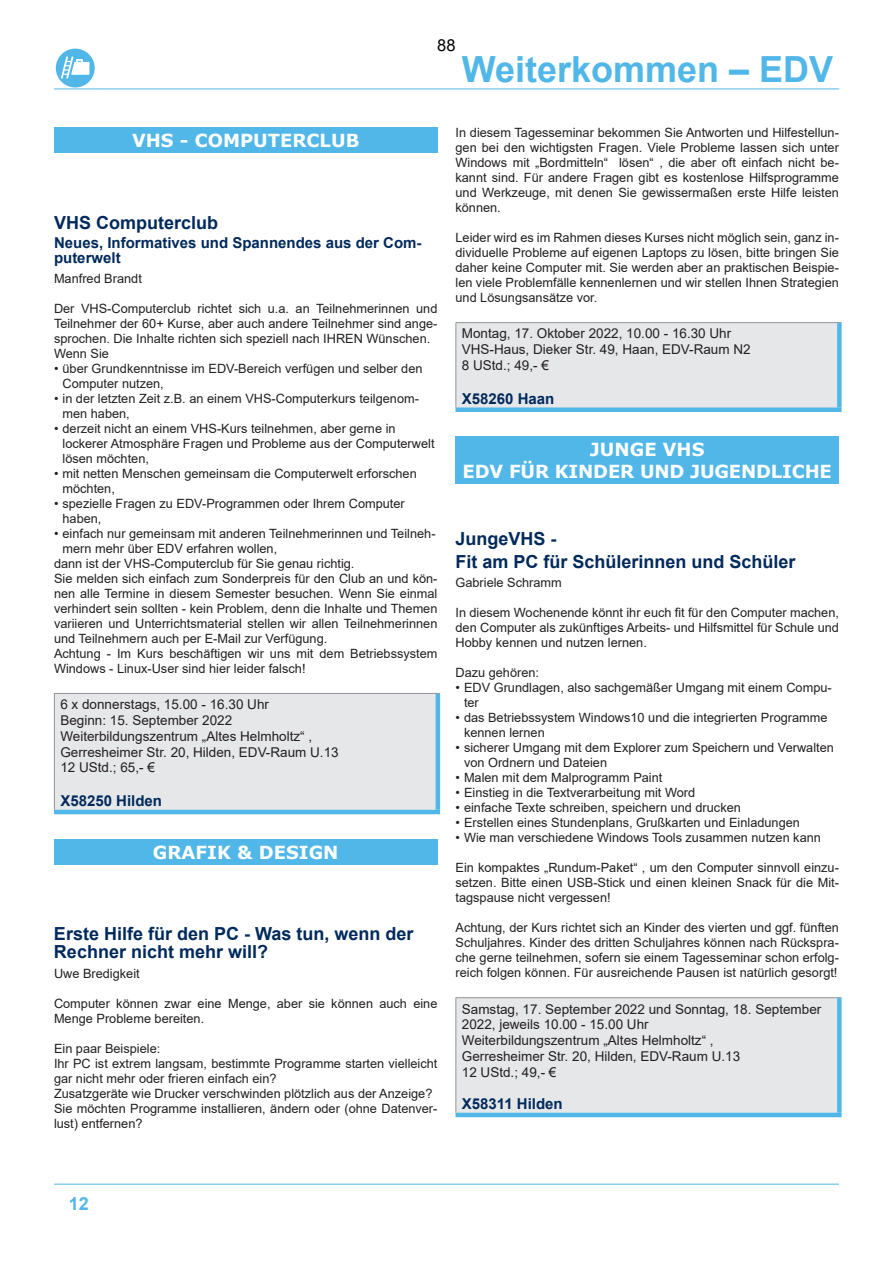
<style>
.page{position:relative;width:893px;height:1263px;background:#fff}
.page>*{position:absolute;margin:0;border:0;box-sizing:border-box;transform-origin:0 0}
.t1{font:700 36px "Arial";color:#50b7e8}
.Titel{font:700 18px/18px "Arial";color:#002a5c}
.Fachbereich{font:700 18px "Verdana";color:#fff}
.t2{font:700 18px "Arial";color:#50b7e8}
.t3{font:16.5px "Arial";color:#000}
.Untertitel{font:700 15px/15px "Arial";color:#002a5c}
.Zeilenschaltung{font:700 15px "Arial";color:#002a5c}
.KursnummerAussenstel{font:700 15px "Arial";color:#002a5c}
.TerminOrtGebuehr{font:13.5px/15.8px "Arial";color:#231f20}
.Kursinfo{font:12.75px/15px "Arial";color:#231f20}
.Dozent{font:12.75px "Arial";color:#231f20}
.s1{font-family:"Verdana";color:#fff}
</style>
<div class="page">
<hr style="left:54px;top:1184px;width:47px;height:1px;background:#50b7e8">
<hr style="left:101px;top:1184px;width:738px;height:1px;background:#50b7e8">
<hr style="left:54px;top:89px;width:47px;height:1px;background:#50b7e8">
<hr style="left:101px;top:89px;width:738px;height:1px;background:#50b7e8">
<div style="left:56px;top:49px;width:39px;height:38px;background:#50b7e8;border-radius:50%"></div>
<svg style="left:61px;top:56px;width:28px;height:23px"></svg>
<div style="left:54px;top:128px;width:383px;height:25px;background:#50b7e8"></div>
<div style="left:54px;top:693px;width:384px;height:119px;background:#e6e7e9"></div>
<hr style="left:54px;top:693px;width:386px;height:1px;background:#939598">
<hr style="left:54px;top:694px;width:1px;height:116px;background:#939598">
<hr style="left:436px;top:694px;width:4px;height:116px;background:#50b7e8">
<hr style="left:54px;top:810px;width:386px;height:4px;background:#50b7e8">
<div style="left:54px;top:839px;width:383px;height:26px;background:#50b7e8"></div>
<div style="left:456px;top:323px;width:383px;height:87px;background:#e6e7e9"></div>
<hr style="left:455px;top:322px;width:387px;height:1px;background:#939598">
<hr style="left:455px;top:323px;width:1px;height:84px;background:#939598">
<div style="left:837px;top:323px;width:5px;height:84px;background:#50b7e8"></div>
<div style="left:455px;top:407px;width:387px;height:5px;background:#50b7e8"></div>
<div style="left:455px;top:437px;width:384px;height:47px;background:#50b7e8"></div>
<div style="left:456px;top:998px;width:383px;height:117px;background:#e6e7e9"></div>
<hr style="left:455px;top:997px;width:387px;height:1px;background:#939598">
<hr style="left:455px;top:998px;width:1px;height:115px;background:#939598">
<div style="left:837px;top:998px;width:5px;height:115px;background:#50b7e8"></div>
<hr style="left:455px;top:1113px;width:387px;height:4px;background:#50b7e8">
<p class="t3" style="left:437px;top:33px;width:20px">88</p>
<p class="Fachbereich" style="left:132px;top:128px;width:229px">VHS - COMPUTERCLUB</p>
<p class="Titel" style="left:54px;top:214px;width:166px">VHS Computerclub</p>
<p class="Untertitel" style="left:54px;top:236px;width:369px">Neues, Informatives und Spannendes aus der Com&shy;puterwelt</p>
<p class="Dozent" style="left:54px;top:269px;width:89px">Manfred Brandt</p>
<p class="Kursinfo" style="left:54px;top:301px;width:385px;text-align:justify">Der VHS-Computerclub richtet sich u.a. an Teilnehmerinnen und Teilnehmer der 60+ Kurse, aber auch andere Teilnehmer sind ange&shy;sprochen. Die Inhalte richten sich speziell nach IHREN Wünschen.</p>
<p class="Kursinfo" style="left:54px;top:346px;width:57px">Wenn Sie</p>
<p class="Kursinfo" style="left:63px;top:361px;width:362px;text-indent:-9px">• über Grundkenntnisse im EDV-Bereich verfügen und selber den<br>Computer nutzen,</p>
<p class="Kursinfo" style="left:63px;top:391px;width:358px;text-indent:-9px">• in der letzten Zeit z.B. an einem VHS-Computerkurs teilgenom&shy;men haben,</p>
<p class="Kursinfo" style="left:63px;top:421px;width:374px;text-indent:-9px">• derzeit nicht an einem VHS-Kurs teilnehmen, aber gerne in lockerer Atmosphäre Fragen und Probleme aus der Computerwelt lösen möchten,</p>
<p class="Kursinfo" style="left:63px;top:466px;width:356px;text-indent:-9px">• mit netten Menschen gemeinsam die Computerwelt erforschen möchten,</p>
<p class="Kursinfo" style="left:63px;top:496px;width:344px;text-indent:-9px">• spezielle Fragen zu EDV-Programmen oder Ihrem Computer haben,</p>
<p class="Kursinfo" style="left:63px;top:526px;width:375px;text-indent:-9px">• einfach nur gemeinsam mit anderen Teilnehmerinnen und Teilneh&shy;mern mehr über EDV erfahren wollen,</p>
<p class="Kursinfo" style="left:54px;top:556px;width:302px">dann ist der VHS-Computerclub für Sie genau richtig.</p>
<p class="Kursinfo" style="left:54px;top:571px;width:385px;text-align:justify">Sie melden sich einfach zum Sonderpreis für den Club an und kön&shy;nen alle Termine in diesem Semester besuchen. Wenn Sie einmal verhindert sein sollten - kein Problem, denn die Inhalte und Themen variieren und Unterrichtsmaterial stellen wir allen Teilnehmerinnen und Teilnehmern auch per E-Mail zur Verfügung.</p>
<p class="Kursinfo" style="left:54px;top:645px;width:385px">Achtung - Im Kurs beschäftigen wir uns mit dem Betriebssystem<br>Windows - Linux-User sind hier leider falsch!</p>
<p class="TerminOrtGebuehr" style="left:60px;top:696px;width:210px">6 x donnerstags, 15.00 - 16.30 Uhr</p>
<p class="TerminOrtGebuehr" style="left:60px;top:712px;width:173px">Beginn: 15. September 2022</p>
<p class="TerminOrtGebuehr" style="left:60px;top:728px;width:253px">Weiterbildungszentrum „Altes Helmholtz“ ,</p>
<p class="TerminOrtGebuehr" style="left:60px;top:744px;width:280px">Gerresheimer Str. 20, Hilden, EDV-Raum U.13</p>
<p class="TerminOrtGebuehr" style="left:60px;top:759px;width:96px">12 UStd.; 65,- €</p>
<p class="Zeilenschaltung" style="left:60px;top:790px;width:103px">X58250 Hilden</p>
<p class="Fachbereich" style="left:153px;top:839px;width:187px">GRAFIK &amp; DESIGN</p>
<p class="Titel" style="left:54px;top:925px;width:361px">Erste Hilfe für den PC - Was tun, wenn der<br>Rechner nicht mehr will?</p>
<p class="Dozent" style="left:54px;top:964px;width:87px">Uwe Bredigkeit</p>
<p class="Kursinfo" style="left:54px;top:996px;width:385px">Computer können zwar eine Menge, aber sie können auch eine<br>Menge Probleme bereiten.</p>
<p class="Kursinfo" style="left:54px;top:1041px;width:108px">Ein paar Beispiele:</p>
<p class="Kursinfo" style="left:54px;top:1056px;width:385px">Ihr PC ist extrem langsam, bestimmte Programme starten vielleicht gar nicht mehr oder frieren einfach ein?</p>
<p class="Kursinfo" style="left:54px;top:1086px;width:380px">Zusatzgeräte wie Drucker verschwinden plötzlich aus der Anzeige?</p>
<p class="Kursinfo" style="left:54px;top:1101px;width:385px">Sie möchten Programme installieren, ändern oder (ohne Datenver&shy;lust) entfernen?</p>
<h1 class="t1" style="left:462px;top:44px;width:373px">Weiterkommen – EDV</h1>
<p class="Kursinfo" style="left:455px;top:125px;width:385px;text-align:justify">In diesem Tagesseminar bekommen Sie Antworten und Hilfestellun&shy;gen bei den wichtigsten Fragen. Viele Probleme lassen sich unter Windows mit „Bordmitteln“ lösen“ , die aber oft einfach nicht be&shy;kannt sind. Für andere Fragen gibt es kostenlose Hilfsprogramme und Werkzeuge, mit denen Sie gewissermaßen erste Hilfe leisten können.</p>
<p class="Kursinfo" style="left:455px;top:230px;width:385px;text-align:justify">Leider wird es im Rahmen dieses Kurses nicht möglich sein, ganz in&shy;dividuelle Probleme auf eigenen Laptops zu lösen, bitte bringen Sie daher keine Computer mit. Sie werden aber an praktischen Beispie&shy;len viele Problemfälle kennenlernen und wir stellen Ihnen Strategien und Lösungsansätze vor.</p>
<p class="TerminOrtGebuehr" style="left:462px;top:326px;width:271px">Montag, 17. Oktober 2022, 10.00 - 16.30 Uhr</p>
<p class="TerminOrtGebuehr" style="left:462px;top:341px;width:290px">VHS-Haus, Dieker Str. 49, Haan, EDV-Raum N2</p>
<p class="TerminOrtGebuehr" style="left:462px;top:357px;width:89px">8 UStd.; 49,- €</p>
<p class="Zeilenschaltung" style="left:462px;top:388px;width:94px">X58260 Haan</p>
<p class="Fachbereich" style="left:590px;top:437px;width:116px">JUNGE VHS</p>
<p class="Fachbereich" style="left:463px;top:459px;width:371px">EDV FÜR KINDER UND JUGENDLICHE</p>
<p class="Titel" style="left:455px;top:530px;width:103px">JungeVHS -</p>
<p class="Titel" style="left:455px;top:552px;width:342px">Fit am PC für Schülerinnen und Schüler</p>
<p class="Dozent" style="left:455px;top:574px;width:108px">Gabriele Schramm</p>
<p class="Kursinfo" style="left:455px;top:605px;width:385px;text-align:justify">In diesem Wochenende könnt ihr euch fit für den Computer machen, den Computer als zukünftiges Arbeits- und Hilfsmittel für Schule und Hobby kennen und nutzen lernen.</p>
<p class="Kursinfo" style="left:455px;top:665px;width:85px">Dazu gehören:</p>
<p class="Kursinfo" style="left:464px;top:680px;width:369px;text-indent:-9px">• EDV Grundlagen, also sachgemäßer Umgang mit einem Compu&shy;ter</p>
<p class="Kursinfo" style="left:464px;top:710px;width:365px;text-indent:-9px">• das Betriebssystem Windows10 und die integrierten Programme kennen lernen</p>
<p class="Kursinfo" style="left:464px;top:740px;width:371px;text-indent:-9px">• sicherer Umgang mit dem Explorer zum Speichern und Verwalten von Ordnern und Dateien</p>
<p class="Kursinfo" style="left:455px;top:770px;width:208px">• Malen mit dem Malprogramm Paint</p>
<p class="Kursinfo" style="left:455px;top:785px;width:241px">• Einstieg in die Textverarbeitung mit Word</p>
<p class="Kursinfo" style="left:455px;top:800px;width:287px">• einfache Texte schreiben, speichern und drucken</p>
<p class="Kursinfo" style="left:455px;top:815px;width:346px">• Erstellen eines Stundenplans, Grußkarten und Einladungen</p>
<p class="Kursinfo" style="left:455px;top:830px;width:367px">• Wie man verschiedene Windows Tools zusammen nutzen kann</p>
<p class="Kursinfo" style="left:455px;top:860px;width:385px;text-align:justify">Ein kompaktes „Rundum-Paket“ , um den Computer sinnvoll einzu&shy;setzen. Bitte einen USB-Stick und einen kleinen Snack für die Mit&shy;tagspause nicht vergessen!</p>
<p class="Kursinfo" style="left:455px;top:920px;width:385px;text-align:justify">Achtung, der Kurs richtet sich an Kinder des vierten und ggf. fünften Schuljahres. Kinder des dritten Schuljahres können nach Rückspra&shy;che gerne teilnehmen, sofern sie einem Tagesseminar schon erfolg&shy;reich folgen können. Für ausreichende Pausen ist natürlich gesorgt!</p>
<p class="TerminOrtGebuehr" style="left:462px;top:1001px;width:361px">Samstag, 17. September 2022 und Sonntag, 18. September<br>2022, jeweils 10.00 - 15.00 Uhr</p>
<p class="TerminOrtGebuehr" style="left:462px;top:1032px;width:253px">Weiterbildungszentrum „Altes Helmholtz“ ,</p>
<p class="TerminOrtGebuehr" style="left:462px;top:1048px;width:280px">Gerresheimer Str. 20, Hilden, EDV-Raum U.13</p>
<p class="TerminOrtGebuehr" style="left:462px;top:1064px;width:96px">12 UStd.; 49,- €</p>
<p class="KursnummerAussenstel" style="left:462px;top:1093px;width:102px">X58311 Hilden</p>
<h2 class="t2" style="left:65px;top:1191px;width:26px"><span class="s1">1</span>1 2</h2>
</div>
